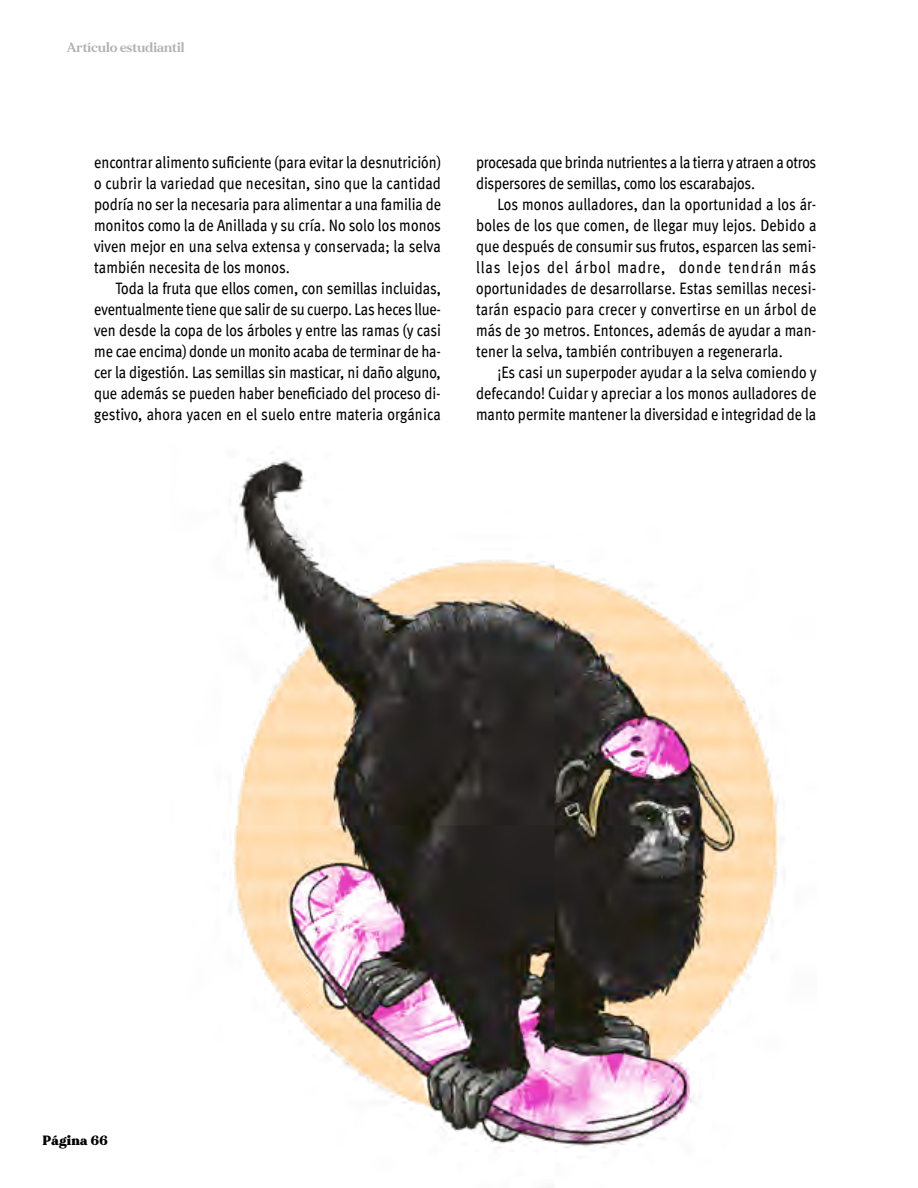
<style>
.page{position:relative;width:918px;height:1188px;background:#fff}
.page>*{position:absolute;margin:0;border:0;box-sizing:border-box;transform-origin:0 0}
.t1{font:condensed 16.5px/21px "Meta Pro";color:#000;text-align:justify}
.t2{font:700 13.5px "MADE Mirage";letter-spacing:.01em;color:#b3b2b2}
.t3{font:900 13.5px "MADE Mirage";letter-spacing:.01em;color:#000}
</style>
<div class="page">
<img style="left:233px;top:458px;width:545px;height:690px">
<p class="t2" style="left:67px;top:39px;width:119px">Artículo estudiantil</p>
<p class="t1" style="left:94px;top:151px;width:348px">encontrar alimento suficiente (para evitar la desnutrición) o cubrir la variedad que necesitan, sino que la cantidad podría no ser la necesaria para alimentar a una familia de monitos como la de Anillada y su cría. No solo los monos viven mejor en una selva extensa y conservada; la selva también necesita de los monos.</p>
<p class="t1" style="left:94px;top:277px;width:348px;text-indent:21px">Toda la fruta que ellos comen, con semillas incluidas, eventualmente tiene que salir de su cuerpo. Las heces llue&shy;ven desde la copa de los árboles y entre las ramas (y casi me cae encima) donde un monito acaba de terminar de ha&shy;cer la digestión. Las semillas sin masticar, ni daño alguno, que además se pueden haber beneficiado del proceso di&shy;gestivo, ahora yacen en el suelo entre materia orgánica</p>
<p class="t1" style="left:476px;top:151px;width:342px">procesada que brinda nutrientes a la tierra y atraen a otros dispersores de semillas, como los escarabajos.</p>
<p class="t1" style="left:476px;top:193px;width:342px;text-indent:21px">Los monos aulladores, dan la oportunidad a los ár&shy;boles de los que comen, de llegar muy lejos. Debido a que después de consumir sus frutos, esparcen las semi&shy;llas lejos del árbol madre, donde tendrán más oportunidades de desarrollarse. Estas semillas necesi&shy;tarán espacio para crecer y convertirse en un árbol de más de 30 metros. Entonces, además de ayudar a man&shy;tener la selva, también contribuyen a regenerarla.</p>
<p class="t1" style="left:476px;top:361px;width:342px;text-indent:21px">¡Es casi un superpoder ayudar a la selva comiendo y defecando! Cuidar y apreciar a los monos aulladores de manto permite mantener la diversidad e integridad de la</p>
<p class="t3" style="left:43px;top:1131px;width:67px">Página 66</p>
</div>
